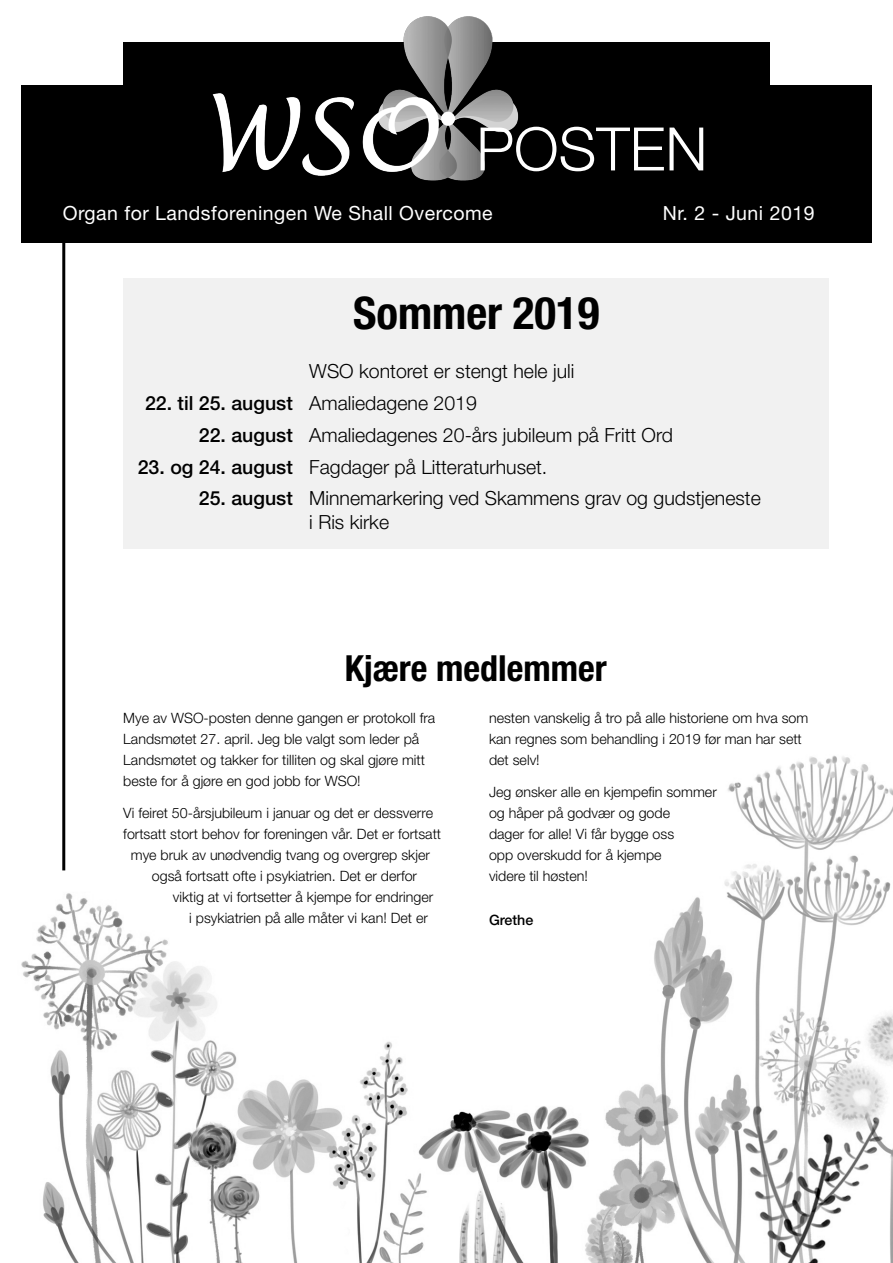
<style>
.page{position:relative;width:893px;height:1263px;background:#fff}
.page>*{position:absolute;margin:0;border:0;box-sizing:border-box;transform-origin:0 0}
.t1{font:300 60px "Helvetica Neue LT";color:#fff}
.t2{font:700 condensed 45px "Helvetica Neue LT";color:#000}
.t3{font:700 condensed 36px "Helvetica Neue LT";color:#000}
.t4{font:300 19.5px/23.4px "Helvetica Neue LT";color:#000}
.t5{font:19.5px "Helvetica Neue LT";letter-spacing:.025em;color:#fff}
.t6{font:300 14.25px/21px "Helvetica Neue LT";color:#000}
.t7{font:500 14.25px "Helvetica Neue LT";color:#000}
.s1{font-weight:500}
</style>
<div class="page">
<div style="left:21px;top:85px;width:851px;height:157px;background:#000"></div>
<div style="left:123px;top:43px;width:647px;height:58px;background:#000"></div>
<img style="left:203px;top:16px;width:323px;height:165px">
<hr style="left:62px;top:230px;width:3px;height:640px;background:#000">
<div style="left:123px;top:279px;width:706px;height:270px;background:#f1f1f1"></div>
<img style="left:21px;top:664px;width:872px;height:599px">
<h1 class="t1" style="left:476px;top:112px;width:233px">POSTEN</h1>
<h3 class="t5" style="left:63px;top:202px;width:431px">Organ for Landsforeningen We Shall Overcome</h3>
<h3 class="t5" style="left:663px;top:202px;width:153px">Nr. 2 - Juni 2019</h3>
<h2 class="t2" style="left:353px;top:286px;width:248px">Sommer 2019</h2>
<h3 class="t4" style="left:309px;top:359px;width:267px">WSO kontoret er stengt hele juli</h3>
<h3 class="t4" style="left:145px;top:391px;width:333px"><span class="s1">22. til 25. august</span> Amaliedagene 2019</h3>
<h3 class="t4" style="left:199px;top:423px;width:476px"><span class="s1">22. august</span> Amaliedagenes 20-års jubileum på Fritt Ord</h3>
<h3 class="t4" style="left:138px;top:454px;width:411px"><span class="s1">23. og 24. august</span> Fagdager på Litteraturhuset.</h3>
<h3 class="t4" style="left:309px;top:486px;width:453px;text-indent:-110px"><span class="s1">25. august</span> Minnemarkering ved Skammens grav og gudstjeneste i Ris kirke</h3>
<h3 class="t3" style="left:345px;top:646px;width:263px">Kjære medlemmer</h3>
<p class="t6" style="left:123px;top:707px;width:314px">Mye av WSO-posten denne gangen er protokoll fra Landsmøtet 27. april. Jeg ble valgt som leder på Landsmøtet og takker for tilliten og skal gjøre mitt beste for å gjøre en god jobb for WSO!</p>
<p class="t6" style="left:123px;top:802px;width:311px">Vi feiret 50-årsjubileum i januar og det er dessverre</p>
<p class="t6" style="left:123px;top:823px;width:319px">fortsatt stort behov for foreningen vår. Det er fortsatt</p>
<p class="t6" style="left:131px;top:844px;width:301px">mye bruk av unødvendig tvang og overgrep skjer</p>
<p class="t6" style="left:152px;top:865px;width:267px">også fortsatt ofte i psykiatrien. Det er derfor</p>
<p class="t6" style="left:173px;top:886px;width:262px">viktig at vi fortsetter å kjempe for endringer</p>
<p class="t6" style="left:189px;top:907px;width:240px">i psykiatrien på alle måter vi kan! Det er</p>
<p class="t6" style="left:489px;top:707px;width:321px">nesten vanskelig å tro på alle historiene om hva som kan regnes som behandling i 2019 før man har sett det selv!</p>
<p class="t6" style="left:489px;top:781px;width:229px">Jeg ønsker alle en kjempefin sommer og håper på godvær og gode<br>dager for alle! Vi får bygge oss<br>opp overskudd for å kjempe<br>videre til høsten!</p>
<p class="t7" style="left:489px;top:911px;width:46px">Grethe</p>
</div>
